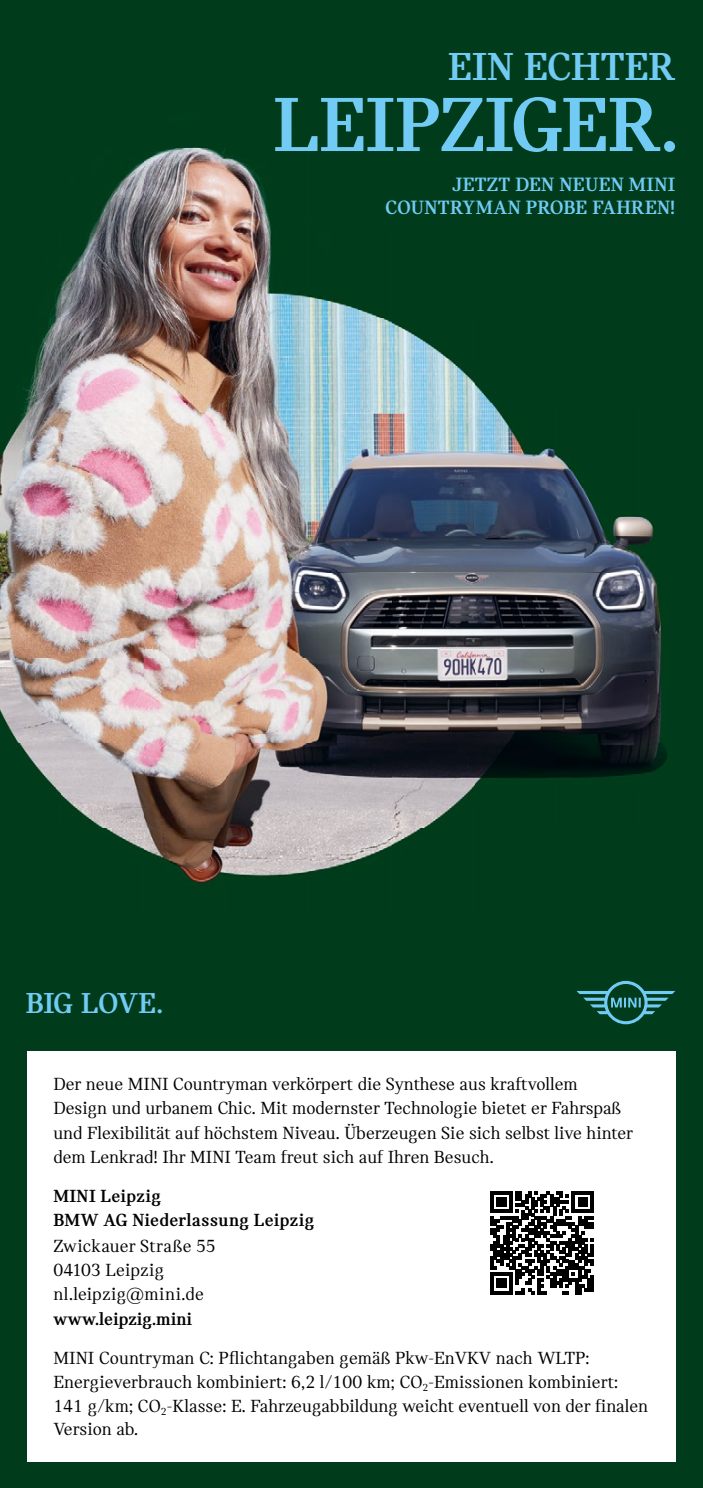
<style>
.page{position:relative;width:703px;height:1488px;background:#fff}
.page>*{position:absolute;margin:0;border:0;box-sizing:border-box;transform-origin:0 0}
.t1{font:82px "MINI Serif Headline";letter-spacing:-.005em;color:#71cbf4}
.t2{font:41.75px "MINI Serif Headline";color:#71cbf4}
.t3{font:30.75px "MINI Serif Headline";color:#71cbf4}
.t4{font:20.5px/22.8px "MINI Serif Headline";letter-spacing:.015em;color:#71cbf4;text-align:right}
.t5{font:18.75px/24.5px "MINI Serif";color:#000}
.t6{font:700 18.75px/24.5px "MINI Serif";letter-spacing:.015em;color:#000}
.s1{font-size:31px}
</style>
<div class="page">
<img style="left:0;top:0;width:702px;height:1488px">
<div style="left:27px;top:1051px;width:648px;height:410px;background:#fff"></div>
<svg style="left:490px;top:1191px;width:103px;height:103px"></svg>
<svg style="left:576px;top:981px;width:99px;height:43px;background:#1a5d4d"></svg>
<h2 class="t2" style="left:448px;top:44px;width:228px">EIN ECHTER</h2>
<h1 class="t1" style="left:273px;top:79px;width:407px">LEIPZIGER.</h1>
<p class="t4" style="left:385px;top:173px;width:291px">JETZT DEN NEUEN MINI<br>COUNTRYMAN PROBE FAHREN!</p>
<h3 class="t3" style="left:26px;top:985px;width:139px"><span class="s1">BIG</span> LOVE.</h3>
<p class="t5" style="left:53px;top:1071px;width:581px">Der neue MINI Countryman verkörpert die Synthese aus kraftvollem Design und urbanem Chic. Mit modernster Technologie bietet er Fahrspaß und Flexibilität auf höchstem Niveau. Überzeugen Sie sich selbst live hinter dem Lenkrad! Ihr MINI Team freut sich auf Ihren Besuch.</p>
<p class="t6" style="left:53px;top:1183px;width:262px">MINI Leipzig<br>BMW AG Niederlassung Leipzig</p>
<p class="t5" style="left:53px;top:1233px;width:164px">Zwickauer Straße 55<br>04103 Leipzig nl.leipzig@mini.de</p>
<p class="t6" style="left:53px;top:1306px;width:140px">www.leipzig.mini</p>
<p class="t5" style="left:53px;top:1345px;width:596px">MINI Countryman C: Pflichtangaben gemäß Pkw-EnVKV nach WLTP:<br>Energieverbrauch kombiniert: 6,2 l/100 km; CO<sub>2</sub>-Emissionen kombiniert:<br>141 g/km; CO<sub>2</sub>-Klasse: E. Fahrzeugabbildung weicht eventuell von der finalen</p>
<p class="t5" style="left:53px;top:1416px;width:86px">Version ab.</p>
</div>
